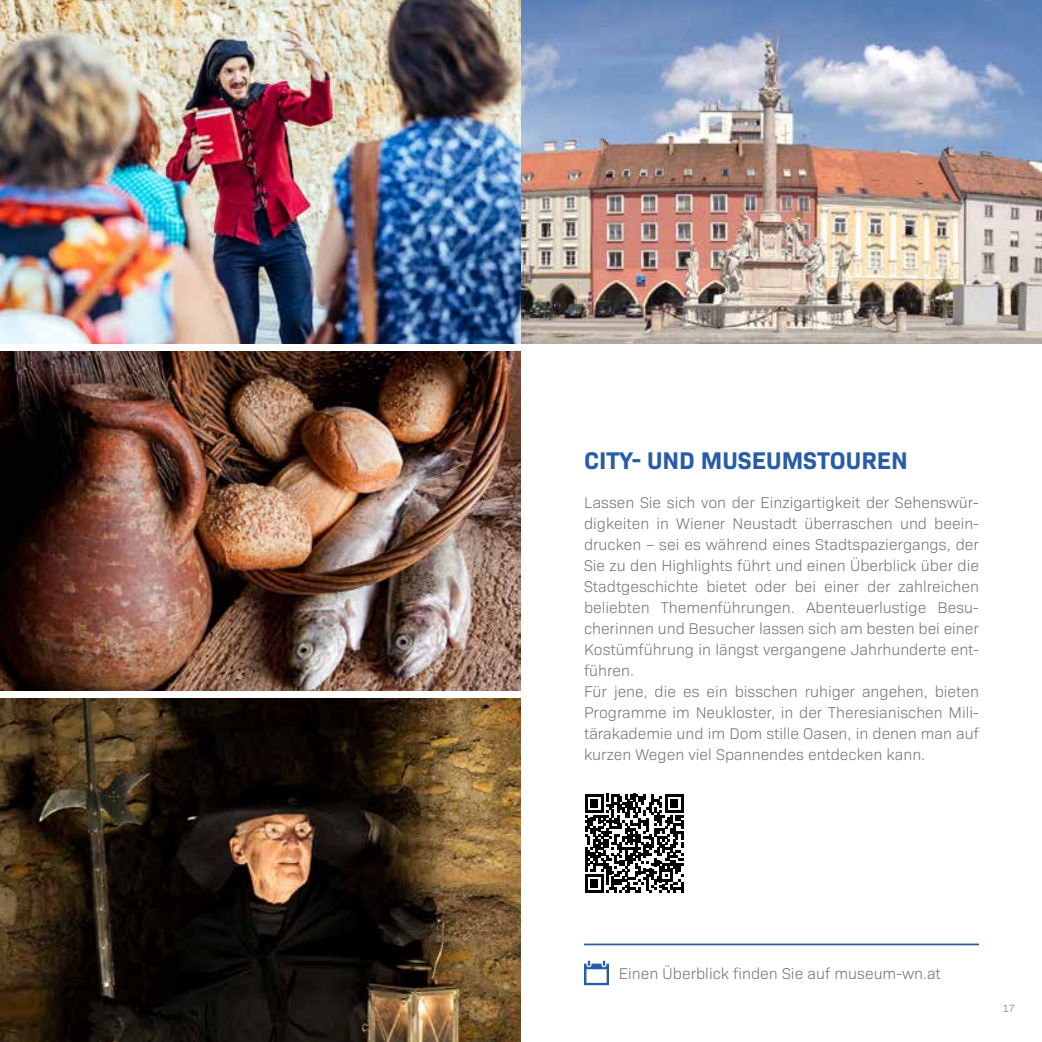
<style>
.page{position:relative;width:1042px;height:1042px;background:#fff}
.page>*{position:absolute;margin:0;border:0;box-sizing:border-box;transform-origin:0 0}
.t1{font:700 24.5px "Bio Sans";color:#275da8}
.t2{font:300 15.75px/21px "Bio Sans";color:#706f6f}
.t3{font:300 10.5px "Bio Sans";color:#706f6f}
</style>
<div class="page">
<img style="left:0;top:0;width:1042px;height:344px">
<img style="left:0;top:351px;width:521px;height:340px">
<img style="left:0;top:698px;width:521px;height:344px">
<svg style="left:585px;top:794px;width:98px;height:99px"></svg>
<hr style="left:584px;top:943px;width:395px;height:2px;background:#275da8">
<svg style="left:584px;top:960px;width:25px;height:25px"></svg>
<h1 class="t1" style="left:584px;top:442px;width:325px">CITY- UND MUSEUMSTOUREN</h1>
<p class="t2" style="left:584px;top:491px;width:396px">Lassen Sie sich von der Einzigartigkeit der Sehenswür&shy;digkeiten in Wiener Neustadt überraschen und beein&shy;drucken – sei es während eines Stadtspaziergangs, der Sie zu den Highlights führt und einen Überblick über die Stadtgeschichte bietet oder bei einer der zahlreichen beliebten Themenführungen. Abenteuerlustige Besu&shy;cherinnen und Besucher lassen sich am besten bei einer Kostümführung in längst vergangene Jahrhunderte ent&shy;führen.<br>Für jene, die es ein bisschen ruhiger angehen, bieten Programme im Neukloster, in der Theresianischen Mili&shy;tärakademie und im Dom stille Oasen, in denen man auf kurzen Wegen viel Spannendes entdecken kann.</p>
<p class="t2" style="left:619px;top:962px;width:323px">Einen Überblick finden Sie auf museum-wn.at</p>
<p class="t3" style="left:1002px;top:1001px;width:14px">17</p>
</div>
